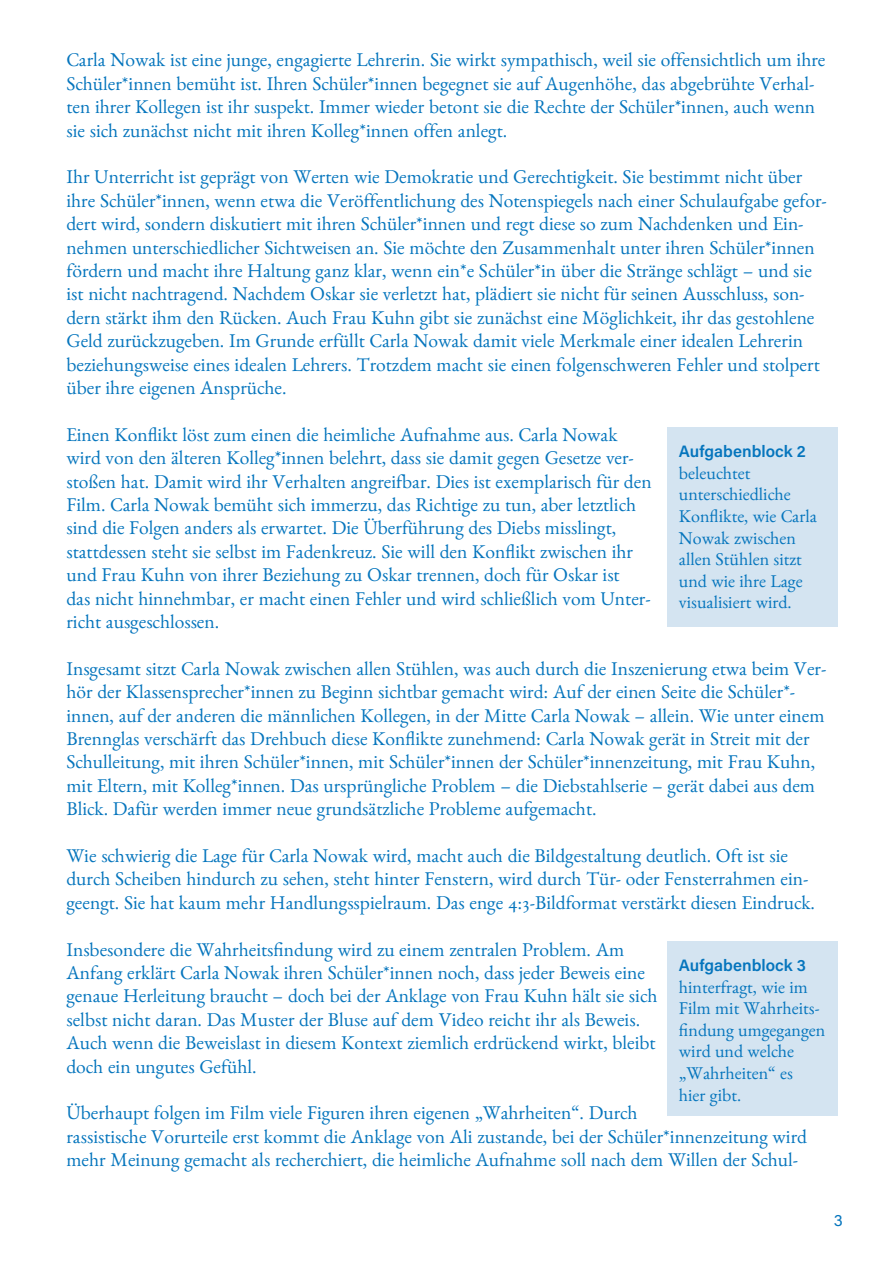
<style>
.page{position:relative;width:893px;height:1263px;background:#fff}
.page>*{position:absolute;margin:0;border:0;box-sizing:border-box;transform-origin:0 0}
.t1{font:19.5px/23.4px "Benne";color:#0575bd}
.t2{font:18px/21.6px "Benne";color:#0575bd}
.t3{font:16.5px "Acumin Variable Concept";color:#0575bd}
</style>
<div class="page">
<div style="left:668px;top:428px;width:170px;height:199px;background:#d4e4f1"></div>
<div style="left:668px;top:941px;width:170px;height:175px;background:#d4e4f1"></div>
<p class="t1" style="left:66px;top:48px;width:760px">Carla Nowak ist eine junge, engagierte Lehrerin. Sie wirkt sympathisch, weil sie offensichtlich um ihre Schüler*innen bemüht ist. Ihren Schüler*innen begegnet sie auf Augenhöhe, das abgebrühte Verhal&shy;ten ihrer Kollegen ist ihr suspekt. Immer wieder betont sie die Rechte der Schüler*innen, auch wenn sie sich zunächst nicht mit ihren Kolleg*innen offen anlegt.</p>
<p class="t1" style="left:66px;top:165px;width:762px">Ihr Unterricht ist geprägt von Werten wie Demokratie und Gerechtigkeit. Sie bestimmt nicht über ihre Schüler*innen, wenn etwa die Veröffentlichung des Notenspiegels nach einer Schulaufgabe gefor&shy;dert wird, sondern diskutiert mit ihren Schüler*innen und regt diese so zum Nachdenken und Ein&shy;nehmen unterschiedlicher Sichtweisen an. Sie möchte den Zusammenhalt unter ihren Schüler*innen fördern und macht ihre Haltung ganz klar, wenn ein*e Schüler*in über die Stränge schlägt – und sie ist nicht nachtragend. Nachdem Oskar sie verletzt hat, plädiert sie nicht für seinen Ausschluss, son&shy;dern stärkt ihm den Rücken. Auch Frau Kuhn gibt sie zunächst eine Möglichkeit, ihr das gestohlene Geld zurückzugeben. Im Grunde erfüllt Carla Nowak damit viele Merkmale einer idealen Lehrerin beziehungsweise eines idealen Lehrers. Trotzdem macht sie einen folgenschweren Fehler und stolpert über ihre eigenen Ansprüche.</p>
<p class="t1" style="left:66px;top:422px;width:587px">Einen Konflikt löst zum einen die heimliche Aufnahme aus. Carla Nowak wird von den älteren Kolleg*innen belehrt, dass sie damit gegen Gesetze ver&shy;stoßen hat. Damit wird ihr Verhalten angreifbar. Dies ist exemplarisch für den Film. Carla Nowak bemüht sich immerzu, das Richtige zu tun, aber letztlich sind die Folgen anders als erwartet. Die Überführung des Diebs misslingt, stattdessen steht sie selbst im Fadenkreuz. Sie will den Konflikt zwischen ihr und Frau Kuhn von ihrer Beziehung zu Oskar trennen, doch für Oskar ist</p>
<p class="t1" style="left:66px;top:586px;width:586px">das nicht hinnehmbar, er macht einen Fehler und wird schließlich vom Unter&shy;richt ausgeschlossen.</p>
<p class="t1" style="left:66px;top:656px;width:761px">Insgesamt sitzt Carla Nowak zwischen allen Stühlen, was auch durch die Inszenierung etwa beim Ver&shy;hör der Klassensprecher*innen zu Beginn sichtbar gemacht wird: Auf der einen Seite die Schüler*- innen, auf der anderen die männlichen Kollegen, in der Mitte Carla Nowak – allein. Wie unter einem Brennglas verschärft das Drehbuch diese Konflikte zunehmend: Carla Nowak gerät in Streit mit der Schulleitung, mit ihren Schüler*innen, mit Schüler*innen der Schüler*innenzeitung, mit Frau Kuhn, mit Eltern, mit Kolleg*innen. Das ursprüngliche Problem – die Diebstahlserie – gerät dabei aus dem Blick. Dafür werden immer neue grundsätzliche Probleme aufgemacht.</p>
<p class="t1" style="left:66px;top:843px;width:750px">Wie schwierig die Lage für Carla Nowak wird, macht auch die Bildgestaltung deutlich. Oft ist sie durch Scheiben hindurch zu sehen, steht hinter Fenstern, wird durch Tür- oder Fensterrahmen ein&shy;geengt. Sie hat kaum mehr Handlungsspielraum. Das enge 4:3-Bildformat verstärkt diesen Eindruck.</p>
<p class="t1" style="left:66px;top:937px;width:592px">Insbesondere die Wahrheitsfindung wird zu einem zentralen Problem. Am Anfang erklärt Carla Nowak ihren Schüler*innen noch, dass jeder Beweis eine genaue Herleitung braucht – doch bei der Anklage von Frau Kuhn hält sie sich selbst nicht daran. Das Muster der Bluse auf dem Video reicht ihr als Beweis.<br>Auch wenn die Beweislast in diesem Kontext ziemlich erdrückend wirkt, bleibt</p>
<p class="t1" style="left:66px;top:1054px;width:192px">doch ein ungutes Gefühl.</p>
<p class="t1" style="left:66px;top:1101px;width:742px">Überhaupt folgen im Film viele Figuren ihren eigenen „Wahrheiten“. Durch<br>rassistische Vorurteile erst kommt die Anklage von Ali zustande, bei der Schüler*innenzeitung wird mehr Meinung gemacht als recherchiert, die heimliche Aufnahme soll nach dem Willen der Schul-</p>
<p class="t3" style="left:679px;top:440px;width:128px">Aufgabenblock 2</p>
<p class="t2" style="left:679px;top:462px;width:73px">beleuchtet</p>
<p class="t2" style="left:679px;top:483px;width:113px">unterschiedliche</p>
<p class="t2" style="left:679px;top:505px;width:140px">Konflikte, wie Carla</p>
<p class="t2" style="left:679px;top:526px;width:125px">Nowak zwischen allen Stühlen sitzt und wie ihre Lage visualisiert wird.</p>
<p class="t3" style="left:679px;top:954px;width:129px">Aufgabenblock 3</p>
<p class="t2" style="left:679px;top:975px;width:148px">hinterfragt, wie im<br>Film mit Wahrheits&shy;findung umgegangen wird und welche „Wahrheiten“ es</p>
<p class="t2" style="left:679px;top:1083px;width:64px">hier gibt.</p>
<p class="t3" style="left:834px;top:1209px;width:11px">3</p>
</div>
